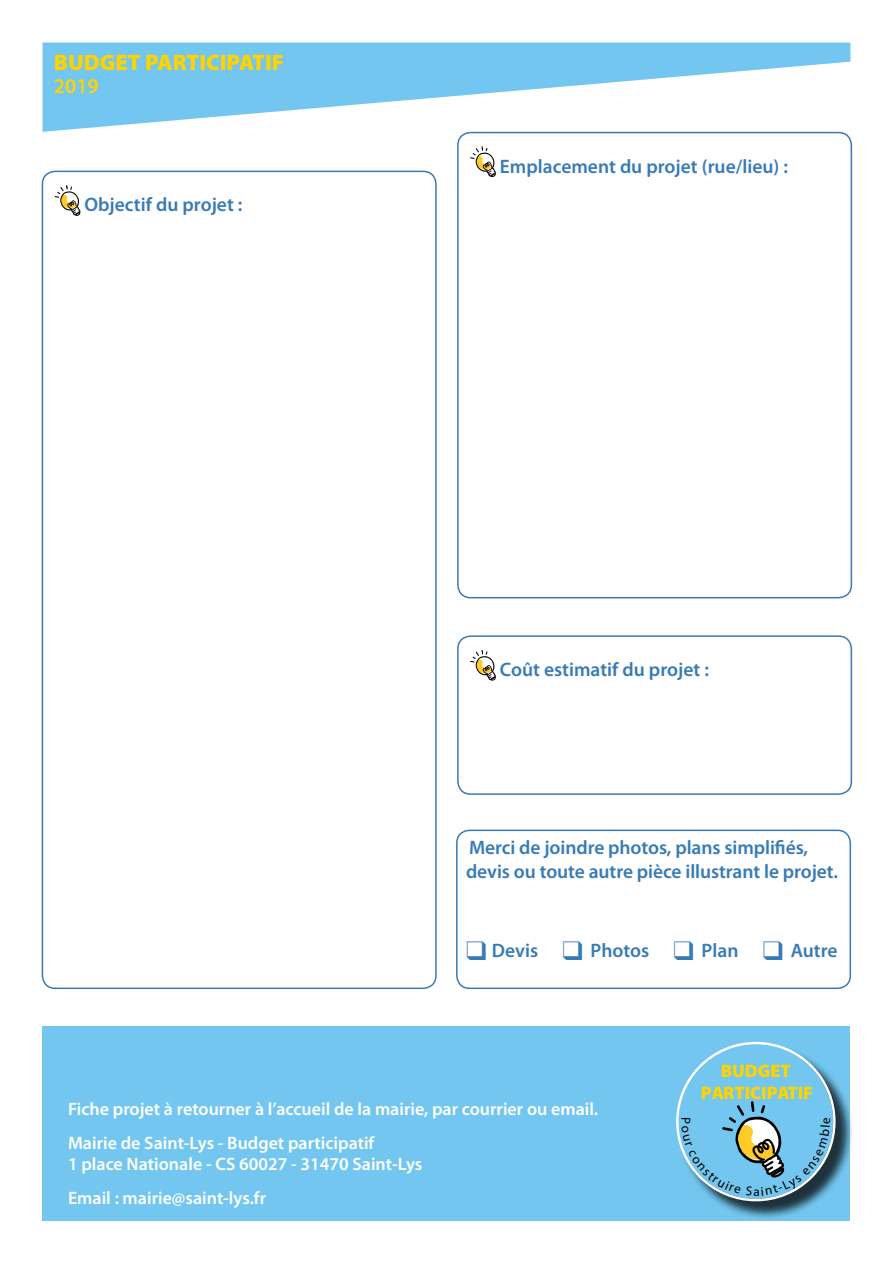
<style>
.page{position:relative;width:893px;height:1263px;background:#fff}
.page>*{position:absolute;margin:0;border:0;box-sizing:border-box;transform-origin:0 0}
.t1{font:900 22.5px "Myriad Pro";color:#fed301}
.t2{font:600 21px "Myriad Pro";color:#fed301}
.t3{font:600 19.5px/23.4px "Myriad Pro";letter-spacing:-.005em;color:#377bb6}
.t4{font:900 18.15px/22.4px "Myriad Pro";color:#fed301;text-align:center}
.t5{font:600 18px/33.6px "Myriad Pro";color:#fff}
.t6{font:13.2px "Myriad Pro";color:#000}
</style>
<div class="page">
<svg style="left:43px;top:43px;width:807px;height:89px;fill:#72c6ef"></svg>
<div style="left:43px;top:1026px;width:807px;height:194px;background:#72c6ef"></div>
<div style="left:678px;top:1044px;width:176px;height:176px;background:#000;opacity:.75"></div>
<svg style="left:55px;top:185px;width:26px;height:31px"></svg>
<div style="left:42px;top:171px;width:395px;height:818px;border:2px solid #377bb6;border-radius:13px"></div>
<svg style="left:470px;top:146px;width:26px;height:31px"></svg>
<div style="left:457px;top:132px;width:395px;height:466px;border:2px solid #377bb6;border-radius:13px"></div>
<svg style="left:470px;top:650px;width:26px;height:31px"></svg>
<div style="left:457px;top:635px;width:395px;height:160px;border:2px solid #377bb6;border-radius:13px"></div>
<div style="left:456px;top:829px;width:395px;height:160px;border:2px solid #377bb6;border-radius:13px"></div>
<svg style="left:676px;top:1042px;width:160px;height:159px"></svg>
<p class="t1" style="left:54px;top:47px;width:232px">BUDGET PARTICIPATIF</p>
<p class="t2" style="left:54px;top:73px;width:47px">2019</p>
<p class="t3" style="left:84px;top:193px;width:160px">Objectif du projet :</p>
<p class="t3" style="left:500px;top:154px;width:290px">Emplacement du projet (rue/lieu) :</p>
<p class="t3" style="left:500px;top:657px;width:211px">Coût estimatif du projet :</p>
<p class="t3" style="left:466px;top:835px;width:374px">Merci de joindre photos, plans simplifiés, devis ou toute autre pièce illustrant le projet.</p>
<p class="t3" style="left:466px;top:938px;width:373px">❑ Devis ❑ Photos ❑ Plan ❑ Autre</p>
<p class="t4" style="left:701px;top:1059px;width:114px">BUDGET<br>PARTICIPATIF</p>
<p class="t5" style="left:68px;top:1091px;width:532px">Fiche projet à retourner à l’accueil de la mairie, par courrier ou email.<br>Mairie de Saint-Lys - Budget participatif</p>
<p class="t5" style="left:68px;top:1147px;width:356px">1 place Nationale - CS 60027 - 31470 Saint-Lys<br>Email : mairie@saint-lys.fr</p>
<p class="t6" style="left:694px;top:1117px;width:9px;rotate:90deg">P</p>
</div>
